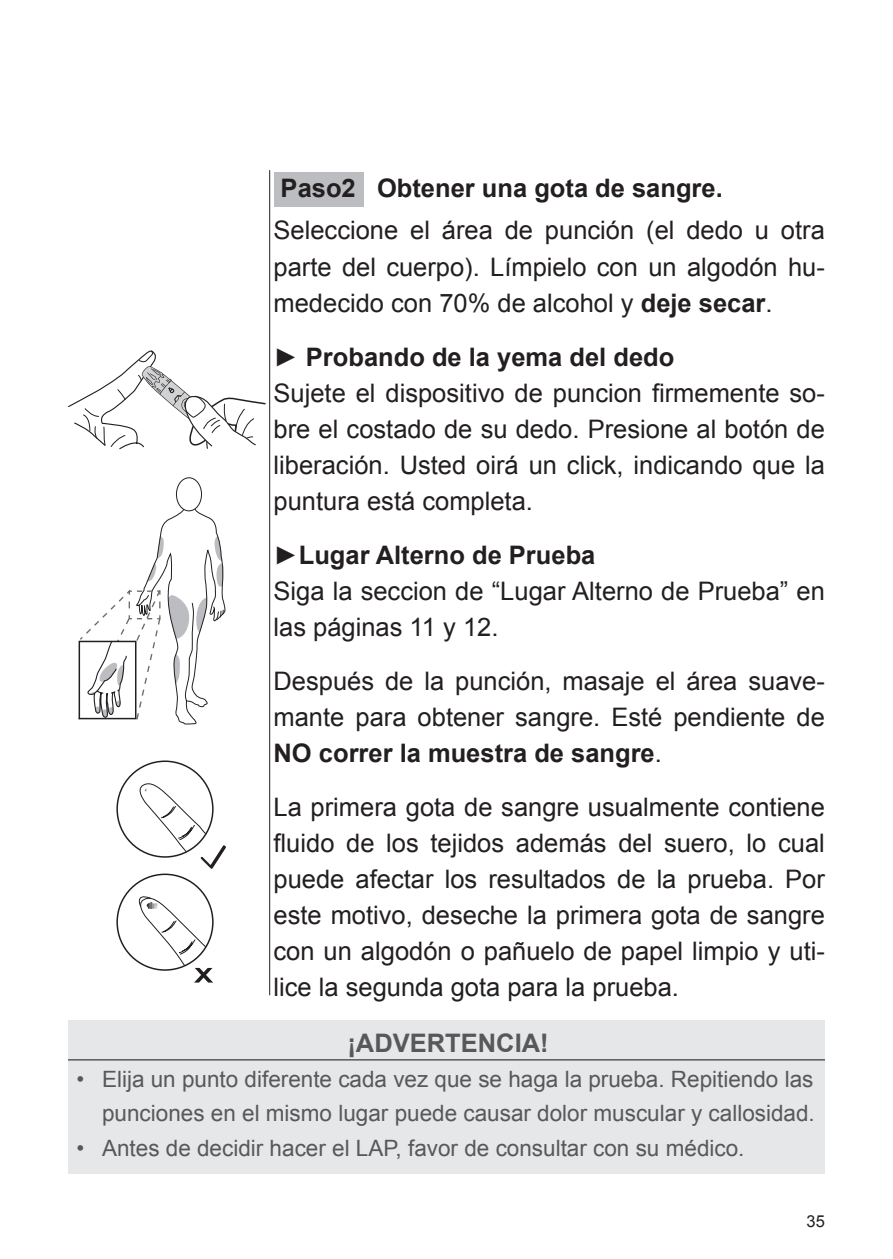
<style>
.page{position:relative;width:893px;height:1259px;background:#fff}
.page>*{position:absolute;margin:0;border:0;box-sizing:border-box;transform-origin:0 0}
.t1{font:25.5px/36px "Arial";color:#231f20}
.t2{font:700 25.5px "Arial";color:#57585a}
.t3{font:22.5px/34.5px "Arial";color:#57585a;text-align:right}
.t4{font:16.5px "Arial";color:#231f20}
.s1{font-weight:700}
</style>
<div class="page">
<div style="left:274px;top:173px;width:89px;height:34px;background:#bcbdc0"></div>
<div style="left:68px;top:1020px;width:757px;height:154px;background:#e6e7e9"></div>
<hr style="left:68px;top:1059px;width:757px;height:1px;background:#57585a">
<hr style="left:269px;top:170px;width:1px;height:825px;background:#231f20">
<div style="left:176px;top:477px;width:26px;height:34px;border:1px solid #231f20;border-radius:50%"></div>
<svg style="left:78px;top:507px;width:148px;height:218px"></svg>
<svg style="left:116px;top:760px;width:110px;height:222px"></svg>
<svg style="left:68px;top:350px;width:198px;height:100px"></svg>
<p class="t1" style="left:274px;top:168px;width:553px;line-height:42px"><span class="s1">Paso2 Obtener una gota de sangre.<br></span>Seleccione el área de punción (el dedo u otra</p>
<p class="t1" style="left:274px;top:249px;width:553px">parte del cuerpo). Límpielo con un algodón hu&shy;medecido con 70% de alcohol y <span class="s1">deje secar</span>.</p>
<p class="t1" style="left:274px;top:339px;width:553px">► <span class="s1">Probando de la yema del dedo<br></span>Sujete el dispositivo de puncion firmemente so&shy;bre el costado de su dedo. Presione al botón de liberación. Usted oirá un click, indicando que la puntura está completa.</p>
<p class="t1" style="left:274px;top:537px;width:553px">►<span class="s1">Lugar Alterno de Prueba<br></span>Siga la seccion de “Lugar Alterno de Prueba” en las páginas 11 y 12.</p>
<p class="t1" style="left:274px;top:663px;width:553px;text-align:justify">Después de la punción, masaje el área suave&shy;mante para obtener sangre. Esté pendiente de <span class="s1">NO correr la muestra de sangre</span>.</p>
<p class="t1" style="left:274px;top:789px;width:553px;text-align:justify">La primera gota de sangre usualmente contiene fluido de los tejidos además del suero, lo cual puede afectar los resultados de la prueba. Por este motivo, deseche la primera gota de sangre con un algodón o pañuelo de papel limpio y uti&shy;lice la segunda gota para la prueba.</p>
<p class="t2" style="left:347px;top:1026px;width:203px">¡ADVERTENCIA!</p>
<p class="t3" style="left:77px;top:1061px;width:740px">• Elija un punto diferente cada vez que se haga la prueba. Repitiendo las punciones en el mismo lugar puede causar dolor muscular y callosidad.</p>
<p class="t3" style="left:77px;top:1130px;width:669px">• Antes de decidir hacer el LAP, favor de consultar con su médico.</p>
<p class="t4" style="left:807px;top:1210px;width:20px">35</p>
</div>
